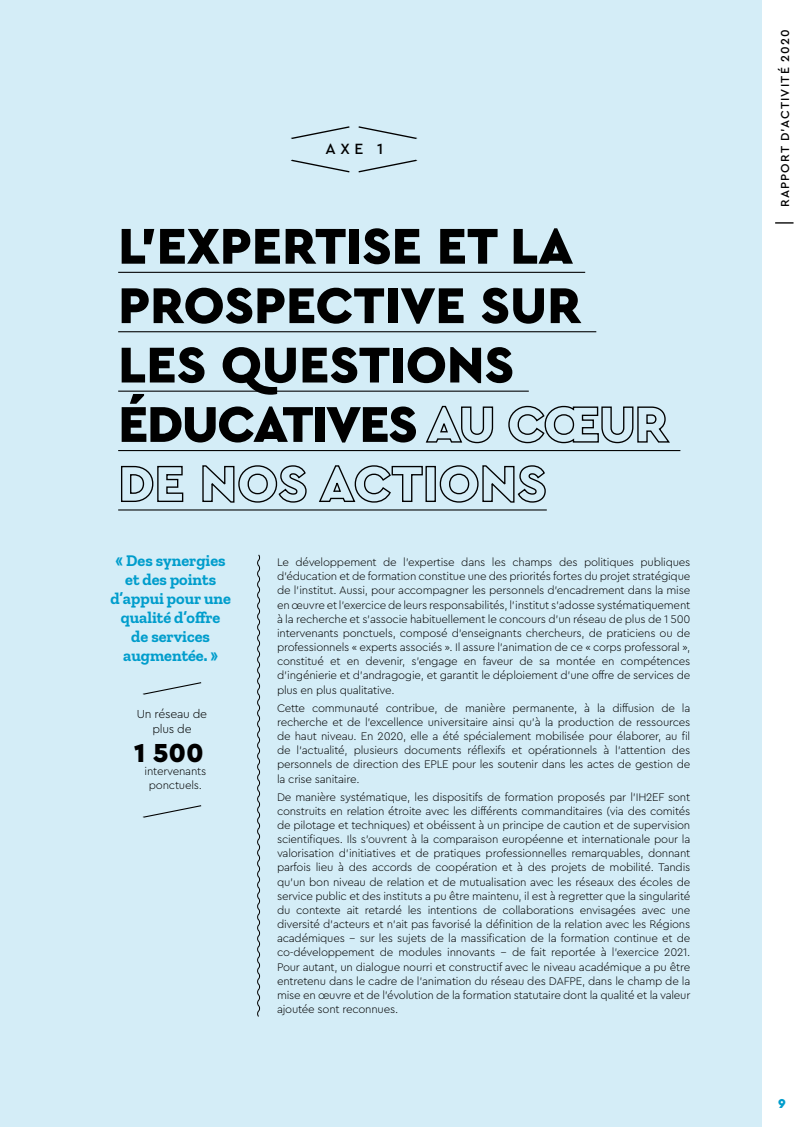
<style>
.page{position:relative;width:808px;height:1127px;background:#fff}
.page>*{position:absolute;margin:0;border:0;box-sizing:border-box;transform-origin:0 0}
.t1{font:900 52.65px/59.4px "Cera Pro";color:#000}
.t2{font:900 27.3px "Cera Pro";color:#000}
.t3{font:700 16.2px/18.9px "Zilla Slab";color:#009dcc;text-align:center}
.t4{font:500 15.6px "Cera Pro";color:#000}
.t5{font:900 13.5px "Cera Pro";color:#009dcc}
.t6{font:500 12.15px "Cera Pro";letter-spacing:.1em;color:#000}
.t7{font:300 12.15px/14.9px "Cera Pro";letter-spacing:-.02em;color:#000;text-align:center}
.t8{font:300 11.55px/14.1px "Cera Pro";letter-spacing:-.02em;color:#000;text-align:justify}
</style>
<div class="page">
<div style="left:0;top:0;width:761px;height:1127px;background:#d4edf7"></div>
<hr style="left:118px;top:272px;width:467px;height:1px;background:#000">
<hr style="left:118px;top:331px;width:478px;height:1px;background:#000">
<hr style="left:118px;top:391px;width:411px;height:1px;background:#000">
<hr style="left:118px;top:450px;width:562px;height:1px;background:#000">
<hr style="left:118px;top:509px;width:429px;height:1px;background:#000">
<svg style="left:425px;top:405px;width:69px;height:39px"></svg>
<svg style="left:508px;top:405px;width:162px;height:39px"></svg>
<svg style="left:121px;top:465px;width:63px;height:37px"></svg>
<svg style="left:202px;top:465px;width:105px;height:38px"></svg>
<svg style="left:319px;top:465px;width:104px;height:38px"></svg>
<div style="left:425px;top:466px;width:11px;height:36px;border:1px solid #000"></div>
<svg style="left:439px;top:465px;width:107px;height:38px"></svg>
<svg style="left:290px;top:126px;width:60px;height:13px"></svg>
<svg style="left:290px;top:159px;width:60px;height:14px"></svg>
<svg style="left:358px;top:126px;width:60px;height:13px"></svg>
<svg style="left:358px;top:159px;width:60px;height:14px"></svg>
<svg style="left:142px;top:682px;width:60px;height:13px"></svg>
<svg style="left:142px;top:805px;width:60px;height:13px"></svg>
<svg style="left:257px;top:554px;width:3px;height:463px"></svg>
<svg style="left:775px;top:222px;width:18px;height:2px"></svg>
<h3 class="t4" style="left:325px;top:138px;width:59px">AXE 1</h3>
<h1 class="t1" style="left:118px;top:214px;width:465px">L’EXPERTISE ET LA<br>PROSPECTIVE SUR<br>LES QUESTIONS<br>ÉDUCATIVES</h1>
<h3 class="t3" style="left:110px;top:551px;width:122px">« Des synergies et des points d’appui pour une qualité d’offre de services augmentée. »</h3>
<p class="t7" style="left:137px;top:706px;width:72px">Un réseau de plus de</p>
<h2 class="t2" style="left:134px;top:734px;width:71px">1 500</h2>
<p class="t8" style="left:145px;top:764px;width:63px;text-align:center">intervenants ponctuels.</p>
<p class="t8" style="left:277px;top:555px;width:415px">Le développement de l’expertise dans les champs des politiques publiques d’éducation et de formation constitue une des priorités fortes du projet stratégique de l’institut. Aussi, pour accompagner les personnels d’encadrement dans la mise en œuvre et l’exercice de leurs responsabilités, l’institut s’adosse systématiquement à la recherche et s’associe habituellement le concours d’un réseau de plus de 1 500 intervenants ponctuels, composé d’enseignants chercheurs, de praticiens ou de professionnels « experts associés ». Il assure l’animation de ce « corps professoral », constitué et en devenir, s’engage en faveur de sa montée en compétences d’ingénierie et d’andragogie, et garantit le déploiement d’une offre de services de plus en plus qualitative.</p>
<p class="t8" style="left:277px;top:700px;width:415px">Cette communauté contribue, de manière permanente, à la diffusion de la recherche et de l’excellence universitaire ainsi qu’à la production de ressources de haut niveau. En 2020, elle a été spécialement mobilisée pour élaborer, au fil de l’actualité, plusieurs documents réflexifs et opérationnels à l’attention des personnels de direction des EPLE pour les soutenir dans les actes de gestion de la crise sanitaire.</p>
<p class="t8" style="left:277px;top:789px;width:415px">De manière systématique, les dispositifs de formation proposés par l’IH2EF sont construits en relation étroite avec les différents commanditaires (via des comités de pilotage et techniques) et obéissent à un principe de caution et de supervision scientifiques. Ils s’ouvrent à la comparaison européenne et internationale pour la valorisation d’initiatives et de pratiques professionnelles remarquables, donnant parfois lieu à des accords de coopération et à des projets de mobilité. Tandis qu’un bon niveau de relation et de mutualisation avec les réseaux des écoles de service public et des instituts a pu être maintenu, il est à regretter que la singularité du contexte ait retardé les intentions de collaborations envisagées avec une diversité d’acteurs et n’ait pas favorisé la définition de la relation avec les Régions académiques − sur les sujets de la massification de la formation continue et de co-développement de modules innovants − de fait reportée à l’exercice 2021.<br>Pour autant, un dialogue nourri et constructif avec le niveau académique a pu être entretenu dans le cadre de l’animation du réseau des DAFPE, dans le champ de la mise en œuvre et de l’évolution de la formation statutaire dont la qualité et la valeur ajoutée sont reconnues.</p>
<p class="t6" style="left:777px;top:207px;width:180px;rotate:-90deg">RAPPORT D’ACTIVITÉ 2020</p>
<p class="t5" style="left:778px;top:1094px;width:9px">9</p>
</div>
